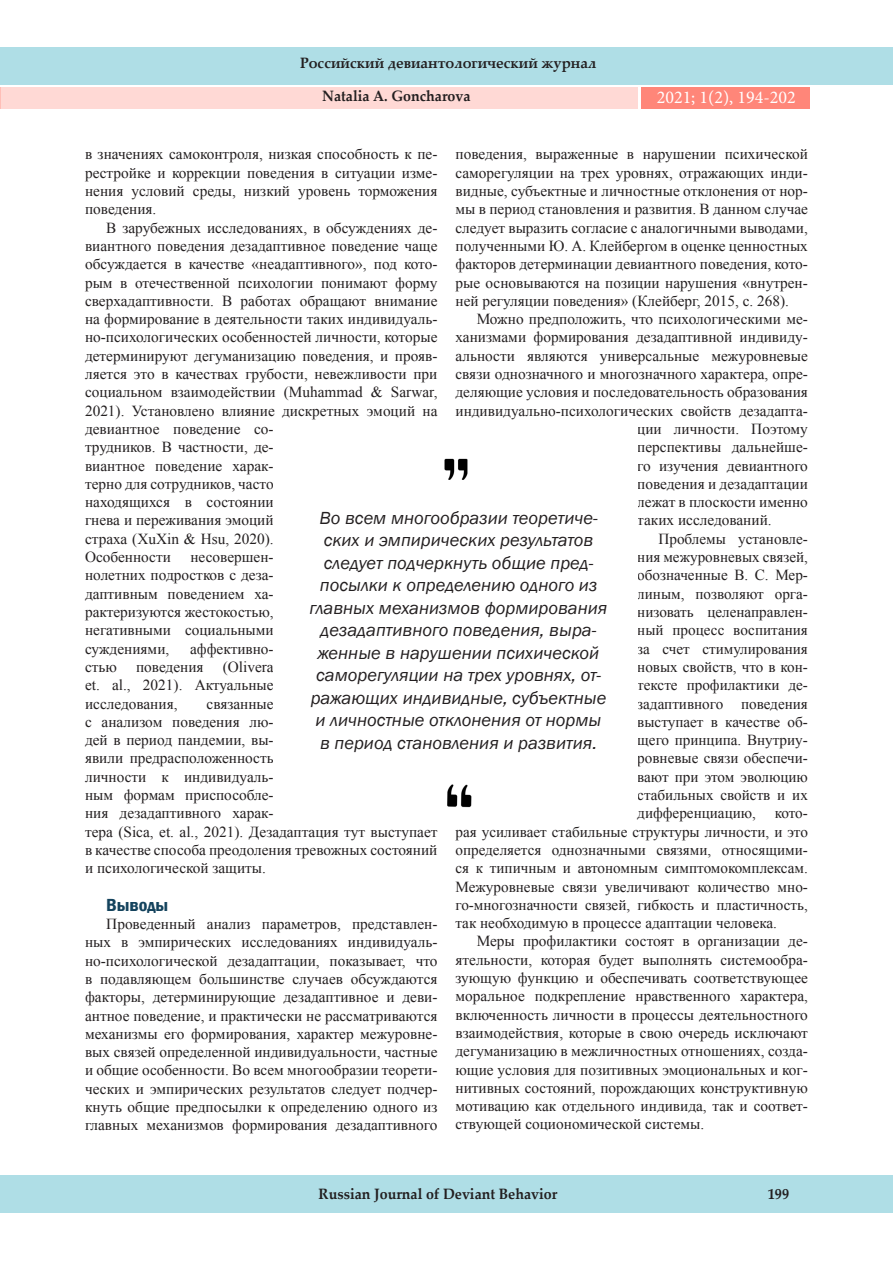
<style>
.page{position:relative;width:893px;height:1263px;background:#fff}
.page>*{position:absolute;margin:0;border:0;box-sizing:border-box;transform-origin:0 0}
.t1{font:italic 18px/22.5px "Franklin Gothic";color:#231f20;text-align:center}
.t2{font:18px "Minion Pro";color:#fff}
.t3{font:600 condensed 18px "Franklin Gothic";color:#14435d;scale:1.05 1}
.Текст_статьи{font:15.3px/18.3px "Times New Roman";color:#231f20;text-align:justify}
.t4{font:700 15px "Palatino Linotype";color:#231f20;scale:.95 1}
</style>
<div class="page">
<div style="left:0;top:48px;width:893px;height:37px;background:#afdee6"></div>
<div style="left:0;top:1175px;width:893px;height:38px;background:#afdee6"></div>
<img style="left:444px;top:458px;width:28px;height:350px">
<div style="left:0;top:87px;width:637px;height:21px;background:#ffd9d5"></div>
<div style="left:642px;top:87px;width:168px;height:21px;background:#ff8679"></div>
<p class="t4" style="left:300px;top:53px;width:313px">Российский девиантологический журнал</p>
<p class="t4" style="left:322px;top:85px;width:158px">Natalia A. Goncharova</p>
<p class="t2" style="left:657px;top:85px;width:140px">2021; 1(2), 194-202</p>
<p class="Текст_статьи" style="left:85px;top:145px;width:354px">в значениях самоконтроля, низкая способность к пе&shy;рестройке и коррекции поведения в ситуации изме&shy;нения условий среды, низкий уровень торможения поведения.</p>
<p class="Текст_статьи" style="left:85px;top:218px;width:354px;text-align:left;text-indent:21px">В зарубежных исследованиях, в обсуждениях де&shy;виантного поведения дезадаптивное поведение чаще обсуждается в качестве «неадаптивного», под кото&shy;рым в отечественной психологии понимают форму сверхадаптивности. В работах обращают внимание на формирование в деятельности таких индивидуаль&shy;но-психологических особенностей личности, которые детерминируют дегуманизацию поведения, и прояв&shy;ляется это в качествах грубости, невежливости при социальном взаимодействии (Muhammad &amp; Sarwar, 2021). Установлено влияние дискретных эмоций на девиантное поведение со-<br>трудников. В частности, де-<br>виантное поведение харак-<br>терно для сотрудников, часто<br>находящихся в состоянии<br>гнева и переживания эмоций<br>страха (XuXin &amp; Hsu, 2020).<br>Особенности</p>
<p class="Текст_статьи" style="left:455px;top:145px;width:354px">поведения, выраженные в нарушении психической саморегуляции на трех уровнях, отражающих инди&shy;видные, субъектные и личностные отклонения от нор&shy;мы в период становления и развития. В данном случае следует выразить согласие с аналогичными выводами, полученными Ю. А. Клейбергом в оценке ценностных факторов детерминации девиантного поведения, кото&shy;рые основываются на позиции нарушения «внутрен&shy;ней регуляции поведения» (Клейберг, 2015, с. 268).</p>
<p class="Текст_статьи" style="left:477px;top:310px;width:333px">Можно предположить, что психологическими ме-</p>
<p class="Текст_статьи" style="left:455px;top:328px;width:354px">ханизмами формирования дезадаптивной индивиду-</p>
<p class="Текст_статьи" style="left:455px;top:346px;width:354px">альности являются универсальные межуровневые</p>
<p class="Текст_статьи" style="left:455px;top:365px;width:354px">связи однозначного и многозначного характера, опре-</p>
<p class="Текст_статьи" style="left:455px;top:383px;width:354px">деляющие условия и последовательность образования</p>
<p class="Текст_статьи" style="left:455px;top:401px;width:354px">индивидуально-психологических свойств дезадапта-</p>
<p class="Текст_статьи" style="left:637px;top:419px;width:172px">ции личности. Поэтому</p>
<p class="Текст_статьи" style="left:637px;top:438px;width:172px">перспективы дальнейше-</p>
<p class="Текст_статьи" style="left:637px;top:456px;width:172px">го изучения девиантного</p>
<p class="Текст_статьи" style="left:637px;top:474px;width:172px">поведения и дезадаптации</p>
<p class="Текст_статьи" style="left:637px;top:493px;width:172px">лежат в плоскости именно</p>
<p class="Текст_статьи" style="left:637px;top:511px;width:136px">таких исследований.</p>
<p class="Текст_статьи" style="left:658px;top:529px;width:151px">Проблемы установле-</p>
<p class="Текст_статьи" style="left:637px;top:548px;width:172px">ния межуровневых связей,</p>
<p class="Текст_статьи" style="left:637px;top:566px;width:172px">обозначенные В. С. Мер-</p>
<p class="Текст_статьи" style="left:637px;top:584px;width:172px">линым, позволяют орга-</p>
<p class="Текст_статьи" style="left:637px;top:602px;width:172px">низовать целенаправлен-</p>
<p class="Текст_статьи" style="left:637px;top:621px;width:172px">ный процесс воспитания</p>
<p class="Текст_статьи" style="left:637px;top:639px;width:172px">за счет стимулирования</p>
<p class="Текст_статьи" style="left:637px;top:657px;width:172px">новых свойств, что в кон-</p>
<p class="Текст_статьи" style="left:637px;top:676px;width:172px">тексте профилактики де-</p>
<p class="Текст_статьи" style="left:637px;top:694px;width:172px">задаптивного поведения</p>
<p class="Текст_статьи" style="left:637px;top:712px;width:172px">выступает в качестве об-</p>
<p class="Текст_статьи" style="left:637px;top:731px;width:172px">щего принципа. Внутриу-</p>
<p class="Текст_статьи" style="left:637px;top:749px;width:172px">ровневые связи обеспечи-</p>
<p class="Текст_статьи" style="left:637px;top:767px;width:172px">вают при этом эволюцию</p>
<p class="Текст_статьи" style="left:637px;top:785px;width:172px">стабильных свойств и их</p>
<p class="Текст_статьи" style="left:637px;top:804px;width:172px">дифференциацию, кото-</p>
<p class="Текст_статьи" style="left:455px;top:822px;width:354px">рая усиливает стабильные структуры личности, и это</p>
<p class="Текст_статьи" style="left:455px;top:840px;width:354px">определяется однозначными связями, относящими-</p>
<p class="Текст_статьи" style="left:455px;top:859px;width:354px">ся к типичным и автономным симптомокомплексам.</p>
<p class="Текст_статьи" style="left:455px;top:877px;width:354px">Межуровневые связи увеличивают количество мно-</p>
<p class="Текст_статьи" style="left:455px;top:895px;width:354px">го-многозначности связей, гибкость и пластичность,</p>
<p class="Текст_статьи" style="left:455px;top:914px;width:323px">так необходимую в процессе адаптации человека.</p>
<p class="Текст_статьи" style="left:455px;top:932px;width:354px;text-indent:21px">Меры профилактики состоят в организации де&shy;ятельности, которая будет выполнять системообра&shy;зующую функцию и обеспечивать соответствующее моральное подкрепление нравственного характера, включенность личности в процессы деятельностного взаимодействия, которые в свою очередь исключают дегуманизацию в межличностных отношениях, созда&shy;ющие условия для позитивных эмоциональных и ког&shy;нитивных состояний, порождающих конструктивную мотивацию как отдельного индивида, так и соответ&shy;ствующей социономической системы.</p>
<p class="t1" style="left:310px;top:507px;width:299px">Во всем многообразии теоретиче&shy;ских и эмпирических результатов следует подчеркнуть общие пред&shy;посылки к определению одного из главных механизмов формирования дезадаптивного поведения, выра&shy;женные в нарушении психической саморегуляции на трех уровнях, от&shy;ражающих индивидные, субъектные и личностные отклонения от нормы в период становления и развития.</p>
<p class="Текст_статьи" style="left:85px;top:548px;width:190px;text-indent:105px">несовершен&shy;нолетних подростков с деза&shy;даптивным поведением ха&shy;рактеризуются жестокостью, негативными социальными суждениями,</p>
<p class="Текст_статьи" style="left:85px;top:639px;width:190px;text-indent:105px">аффективно&shy;стью поведения (Olivera et. al., 2021). Актуальные исследования,</p>
<p class="Текст_статьи" style="left:85px;top:694px;width:354px;text-align:left;text-indent:122px">связанные<br>с анализом поведения лю-<br>дей в период пандемии, вы-<br>явили предрасположенность<br>личности к индивидуаль-<br>ным формам приспособле-<br>ния дезадаптивного харак-<br>тера (Sica, et. al., 2021). Дезадаптация тут выступает в качестве способа преодоления тревожных состояний и психологической защиты.</p>
<p class="t3" style="left:106px;top:893px;width:61px">Выводы</p>
<p class="Текст_статьи" style="left:85px;top:914px;width:354px;text-indent:21px">Проведенный анализ параметров, представлен&shy;ных в эмпирических исследованиях индивидуаль&shy;но-психологической дезадаптации, показывает, что в подавляющем большинстве случаев обсуждаются факторы, детерминирующие дезадаптивное и деви&shy;антное поведение, и практически не рассматриваются механизмы его формирования, характер межуровне&shy;вых связей определенной индивидуальности, частные и общие особенности. Во всем многообразии теорети&shy;ческих и эмпирических результатов следует подчер&shy;кнуть общие предпосылки к определению одного из главных механизмов формирования дезадаптивного</p>
<p class="t4" style="left:318px;top:1183px;width:253px">Russian Journal of Deviant Behavior</p>
<p class="t4" style="left:768px;top:1183px;width:24px">199</p>
</div>
